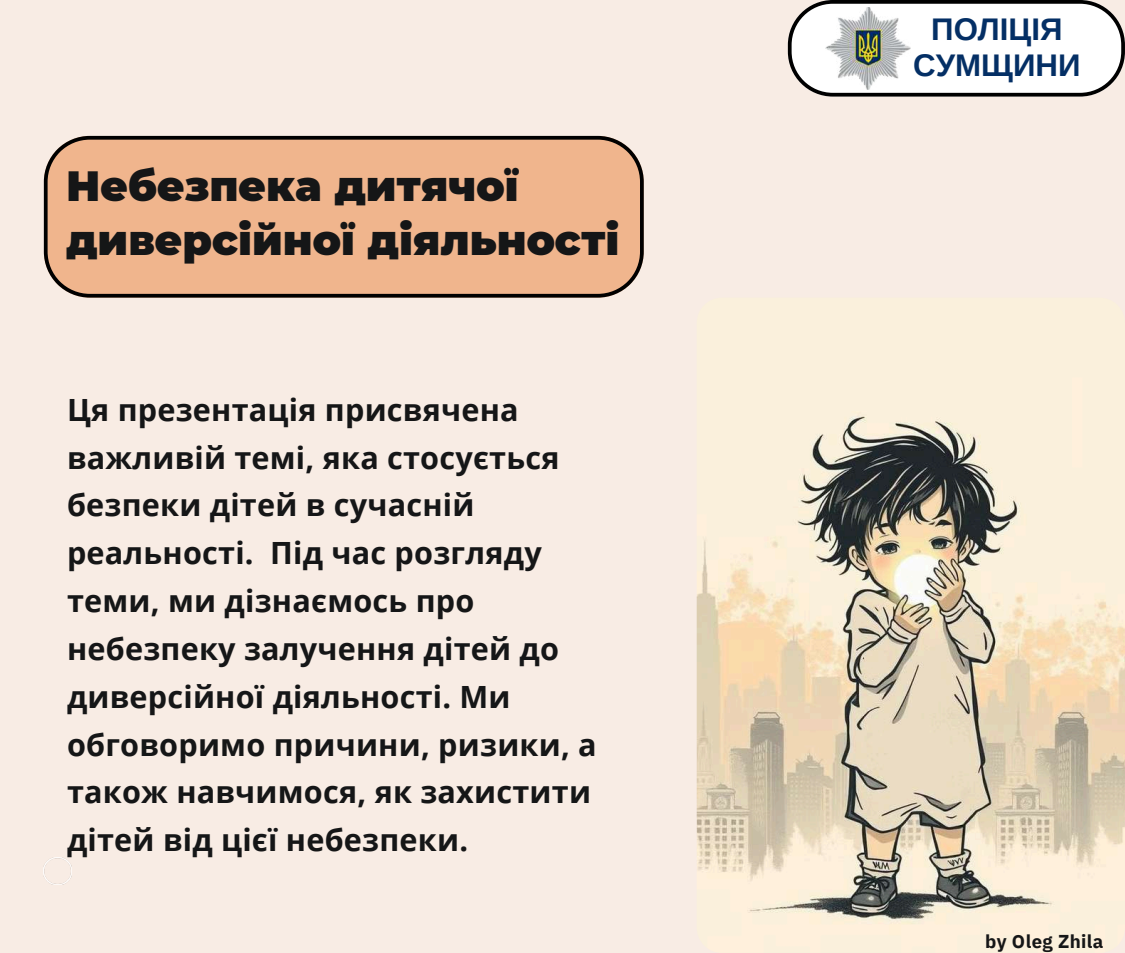
<style>
.page{position:relative;width:1125px;height:953px;background:#fff}
.page>*{position:absolute;margin:0;border:0;box-sizing:border-box;transform-origin:0 0}
.t1{font:900 42.25px/53.5px "Montserrat";color:#151617}
.t2{font:700 31.25px/36.5px "Arimo";color:#042f65;text-align:center}
.t3{font:700 30.62px/47.8px "Open Sans";letter-spacing:.005em;color:#151617}
.t4{font:700 18.62px "IBM Plex Sans";letter-spacing:.02em;color:#151617}
</style>
<div class="page">
<div style="left:0;top:0;width:1125px;height:952px;background:#f8ece4"></div>
<img style="left:697px;top:411px;width:428px;height:525px">
<img style="left:44px;top:857px;width:27px;height:27px">
<svg style="left:788px;top:0;width:337px;height:97px"></svg>
<img style="left:826px;top:7px;width:85px;height:82px">
<svg style="left:44px;top:136px;width:600px;height:161px"></svg>
<h1 class="t1" style="left:66px;top:159px;width:555px">Небезпека дитячої диверсійної діяльності</h1>
<p class="t3" style="left:67px;top:385px;width:531px">Ця презентація присвячена важливій темі, яка стосується безпеки дітей в сучасній реальності. Під час розгляду теми, ми дізнаємось про небезпеку залучення дітей до диверсійної діяльності. Ми обговоримо причини, ризики, а також навчимося, як захистити дітей від цієї небезпеки.</p>
<p class="t2" style="left:913px;top:11px;width:169px">ПОЛІЦІЯ<br>СУМЩИНИ</p>
<p class="t4" style="left:985px;top:929px;width:120px">by Oleg Zhila</p>
</div>
